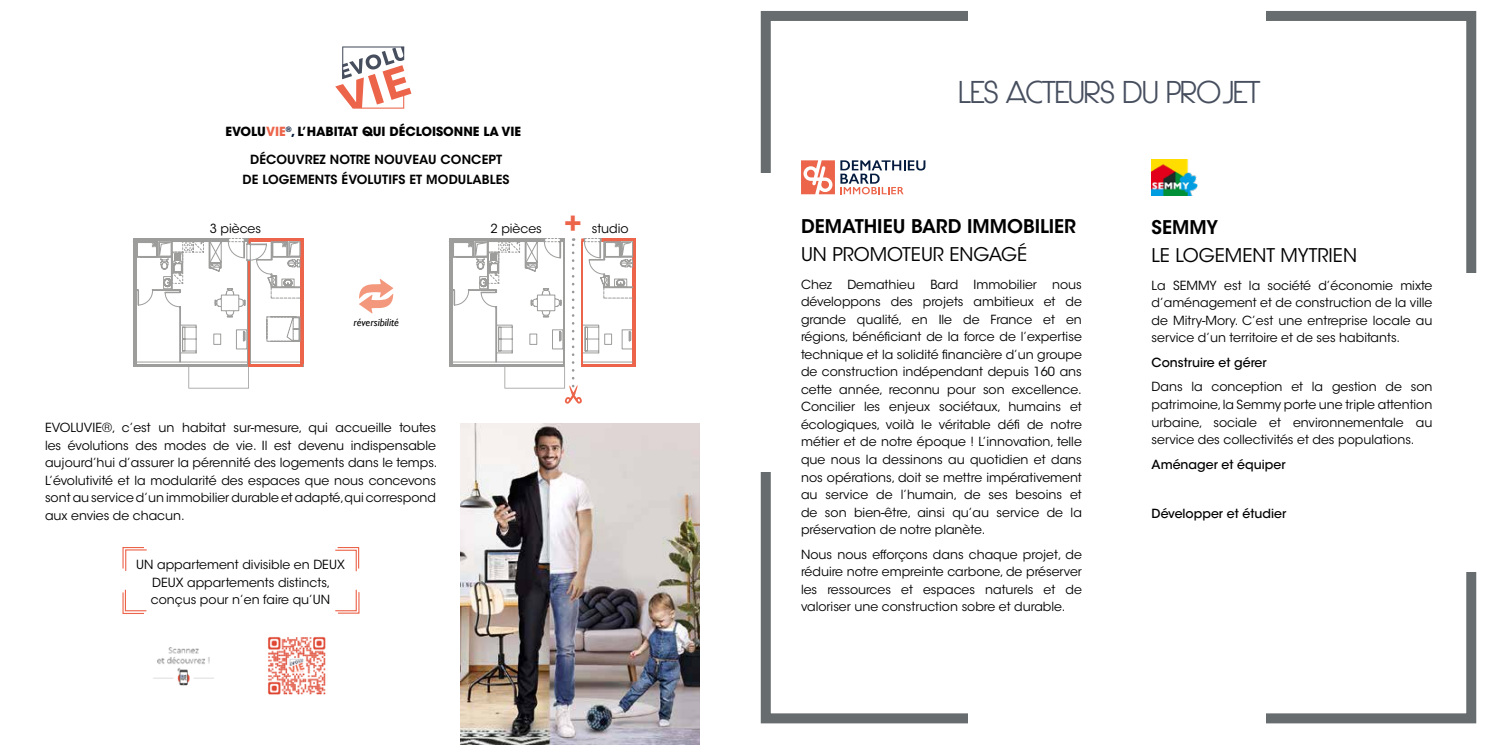
<style>
.page{position:relative;width:1489px;height:745px;background:#fff}
.page>*{position:absolute;margin:0;border:0;box-sizing:border-box;transform-origin:0 0}
.t1{font:700 30.12px "Gill Sans";color:#ec644a}
.t2{font:700 30px "Hasteristico";color:#474f5f}
.t3{font:18.75px "ITC Avant Garde Std";color:#000}
.t4{font:600 18.75px "ITC Avant Garde Std";color:#000}
.t5{font:12.5px/17.5px "ITC Avant Garde Std";color:#000;text-align:justify}
.t6{font:600 12.5px/20px "ITC Avant Garde Std";letter-spacing:.01em;color:#000;text-align:center}
.t7{font:500 12.5px "ITC Avant Garde Std";color:#000}
.t8{font:700 12.5px "ITC Avant Garde Std";color:#000}
.t9{font:italic 10.88px "Gill Sans";color:#000}
.s1{color:#ec644a}
.s2{color:#051b3e}
</style>
<div class="page">
<div style="left:760px;top:11px;width:715px;height:712px;border:10px solid #676c6e"></div>
<div style="left:751px;top:174px;width:24px;height:297px;background:#fff"></div>
<div style="left:1456px;top:273px;width:25px;height:298px;background:#fff"></div>
<div style="left:967px;top:5px;width:298px;height:24px;background:#fff"></div>
<div style="left:967px;top:703px;width:298px;height:24px;background:#fff"></div>
<img style="left:268px;top:636px;width:58px;height:59px">
<img style="left:153px;top:647px;width:61px;height:39px">
<svg style="left:335px;top:46px;width:76px;height:63px"></svg>
<svg style="left:359px;top:279px;width:34px;height:34px"></svg>
<hr style="left:133px;top:238px;width:95px;height:3px;background:#9d9d9c">
<hr style="left:250px;top:238px;width:53px;height:3px;background:#ec644a">
<hr style="left:300px;top:241px;width:3px;height:123px;background:#ec644a">
<hr style="left:133px;top:241px;width:3px;height:123px;background:#9d9d9c">
<hr style="left:133px;top:364px;width:170px;height:2px;background:#9d9d9c">
<hr style="left:248px;top:364px;width:55px;height:2px;background:#ec644a">
<svg style="left:134px;top:238px;width:168px;height:150px"></svg>
<hr style="left:601px;top:238px;width:35px;height:3px;background:#ec644a">
<hr style="left:632px;top:241px;width:4px;height:123px;background:#ec644a">
<hr style="left:581px;top:364px;width:55px;height:2px;background:#ec644a">
<svg style="left:449px;top:238px;width:186px;height:165px"></svg>
<img style="left:461px;top:423px;width:238px;height:321px">
<svg style="left:122px;top:589px;width:25px;height:25px"></svg>
<svg style="left:335px;top:589px;width:25px;height:25px"></svg>
<svg style="left:122px;top:547px;width:25px;height:24px"></svg>
<svg style="left:335px;top:547px;width:25px;height:25px"></svg>
<svg style="left:801px;top:160px;width:33px;height:34px"></svg>
<svg style="left:840px;top:160px;width:85px;height:34px"></svg>
<img style="left:1151px;top:159px;width:46px;height:36px">
<p class="t8" style="left:225px;top:123px;width:297px">EVOLU<span class="s1">VIE</span><sup>®</sup><span class="s2">,</span> L’HABITAT QUI DÉCLOISONNE LA VIE</p>
<p class="t6" style="left:243px;top:149px;width:268px">DÉCOUVREZ NOTRE NOUVEAU CONCEPT<br>DE LOGEMENTS ÉVOLUTIFS ET MODULABLES</p>
<p class="t5" style="left:210px;top:220px;width:53px">3 pièces</p>
<p class="t5" style="left:490px;top:220px;width:53px">2 pièces</p>
<h1 class="t1" style="left:564px;top:206px;width:19px">+</h1>
<p class="t5" style="left:591px;top:220px;width:38px">studio</p>
<p class="t9" style="left:353px;top:316px;width:47px">réversibilité</p>
<p class="t5" style="left:45px;top:419px;width:394px;text-align:left">EVOLUVIE®, c’est un habitat sur-mesure, qui accueille toutes les évolutions des modes de vie. Il est devenu indispensable aujourd’hui d’assurer la pérennité des logements dans le temps.<br>L’évolutivité et la modularité des espaces que nous concevons sont au service d’un immobilier durable et adapté,qui correspond aux envies de chacun.</p>
<p class="t5" style="left:136px;top:555px;width:210px;text-align:center">UN appartement divisible en DEUX<br>DEUX appartements distincts, conçus pour n’en faire qu’UN</p>
<h2 class="t2" style="left:959px;top:74px;width:302px">LES ACTEURS DU PROJET</h2>
<h3 class="t4" style="left:801px;top:214px;width:276px">DEMATHIEU BARD IMMOBILIER</h3>
<h3 class="t3" style="left:801px;top:242px;width:228px">UN PROMOTEUR ENGAGÉ</h3>
<p class="t5" style="left:801px;top:275px;width:282px">Chez Demathieu Bard Immobilier nous développons des projets ambitieux et de grande qualité, en Ile de France et en régions, bénéficiant de la force de l’expertise technique et la solidité financière d’un groupe de construction indépendant depuis 160 ans cette année, reconnu pour son excellence.<br>Concilier les enjeux sociétaux, humains et écologiques, voilà le véritable défi de notre métier et de notre époque ! L’innovation, telle que nous la dessinons au quotidien et dans nos opérations, doit se mettre impérativement au service de l’humain, de ses besoins et de son bien-être, ainsi qu’au service de la préservation de notre planète.</p>
<p class="t5" style="left:801px;top:545px;width:282px">Nous nous efforçons dans chaque projet, de réduire notre empreinte carbone, de préserver les ressources et espaces naturels et de valoriser une construction sobre et durable.</p>
<h3 class="t4" style="left:1151px;top:215px;width:68px">SEMMY</h3>
<h3 class="t3" style="left:1151px;top:243px;width:207px">LE LOGEMENT MYTRIEN</h3>
<p class="t5" style="left:1151px;top:276px;width:282px">La SEMMY est la société d’économie mixte d’aménagement et de construction de la ville de Mitry-Mory. C’est une entreprise locale au service d’un territoire et de ses habitants.</p>
<p class="t7" style="left:1151px;top:354px;width:116px">Construire et gérer</p>
<p class="t5" style="left:1151px;top:378px;width:282px">Dans la conception et la gestion de son patrimoine, la Semmy porte une triple attention urbaine, sociale et environnementale au service des collectivités et des populations.</p>
<p class="t7" style="left:1151px;top:456px;width:135px">Aménager et équiper</p>
<p class="t7" style="left:1151px;top:505px;width:136px">Développer et étudier</p>
</div>
